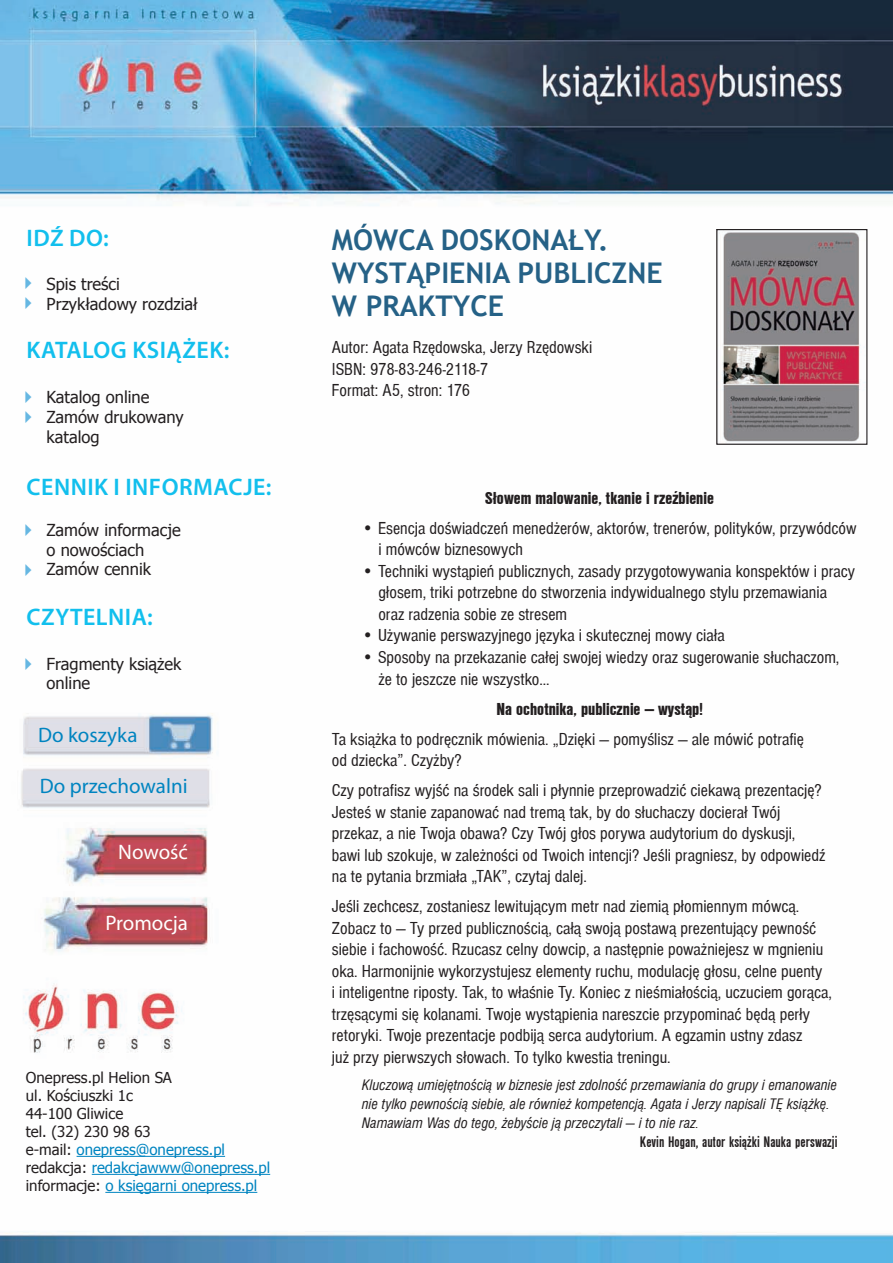
<style>
.page{position:relative;width:893px;height:1263px;background:#fff}
.page>*{position:absolute;margin:0;border:0;box-sizing:border-box;transform-origin:0 0}
.t1{font:700 28.5px/33px "Trebuchet MS";color:#256186}
.t2{font:600 24px "Myriad Pro";letter-spacing:.02em;color:#12bfed}
.t3{font:21px "Myriad Pro";color:#0084c0}
.t4{font:21px "Myriad Pro";color:#fff}
.t5{font:condensed 17.85px/21.5px "Nimbus Sans DEE";color:#231f20}
.t6{font:900 condensed 17.85px "Nimbus Sans DEE";color:#231f20}
.t7{font:16.5px/19.8px "Tahoma";color:#231f20}
.t8{font:italic condensed 15.75px/18.9px "Nimbus Sans DEE";color:#231f20}
.t9{font:700 condensed 15.75px "Nimbus Sans DEE";color:#231f20}
.t10{font:15px/18px "Tahoma";color:#231f20}
.s1{color:#0084c0}
</style>
<div class="page">
<img style="left:0;top:0;width:893px;height:1263px">
<hr style="left:77px;top:1156px;width:148px;height:1px;background:#0084c0">
<hr style="left:92px;top:1174px;width:178px;height:1px;background:#0084c0">
<hr style="left:105px;top:1192px;width:152px;height:1px;background:#0084c0">
<img style="left:718px;top:231px;width:147px;height:212px">
<div style="left:716px;top:229px;width:151px;height:216px;border:1px solid #231f20"></div>
<svg style="left:26px;top:277px;width:5px;height:12px"></svg>
<svg style="left:26px;top:391px;width:5px;height:12px"></svg>
<svg style="left:26px;top:524px;width:5px;height:12px"></svg>
<svg style="left:26px;top:297px;width:5px;height:12px"></svg>
<svg style="left:26px;top:411px;width:5px;height:12px"></svg>
<svg style="left:26px;top:563px;width:5px;height:12px"></svg>
<svg style="left:26px;top:658px;width:5px;height:12px"></svg>
<h2 class="t2" style="left:27px;top:223px;width:84px">IDŹ DO:</h2>
<p class="t7" style="left:47px;top:273px;width:153px">Spis treści<br>Przykładowy rozdział</p>
<h2 class="t2" style="left:27px;top:335px;width:204px">KATALOG KSIĄŻEK:</h2>
<p class="t7" style="left:47px;top:387px;width:139px">Katalog online<br>Zamów drukowany katalog</p>
<h2 class="t2" style="left:27px;top:471px;width:246px">CENNIK I INFORMACJE:</h2>
<p class="t7" style="left:47px;top:519px;width:136px">Zamów informacje o nowościach<br>Zamów cennik</p>
<h2 class="t2" style="left:27px;top:601px;width:128px">CZYTELNIA:</h2>
<p class="t7" style="left:47px;top:653px;width:136px">Fragmenty książek online</p>
<p class="t3" style="left:38px;top:722px;width:101px">Do koszyka</p>
<p class="t3" style="left:40px;top:773px;width:149px">Do przechowalni</p>
<p class="t4" style="left:118px;top:839px;width:71px">Nowość</p>
<p class="t4" style="left:105px;top:910px;width:84px">Promocja</p>
<p class="t10" style="left:26px;top:1068px;width:246px">Onepress.pl Helion SA<br>ul. Kościuszki 1c<br>44-100 Gliwice<br>tel. (32) 230 98 63<br>e-mail: <span class="s1">onepress@onepress.pl </span>redakcja: <span class="s1">redakcjawww@onepress.pl </span>informacje: <span class="s1">o księgarni onepress.pl</span></p>
<h1 class="t1" style="left:332px;top:223px;width:332px">MÓWCA DOSKONAŁY.<br>WYSTĄPIENIA PUBLICZNE<br>W PRAKTYCE</h1>
<p class="t5" style="left:332px;top:337px;width:262px">Autor: Agata Rzędowska, Jerzy Rzędowski<br>ISBN: 978-83-246-2118-7<br>Format: A5, stron: 176</p>
<p class="t6" style="left:485px;top:488px;width:230px">Słowem malowanie, tkanie i rzeźbienie</p>
<p class="t5" style="left:378px;top:518px;width:480px;text-indent:-16px">• Esencja doœwiadczeń menedżerów, aktorów, trenerów, polityków, przywódców i mówców biznesowych</p>
<p class="t5" style="left:378px;top:561px;width:478px;text-indent:-16px">• Techniki wystąpień publicznych, zasady przygotowywania konspektów i pracy głosem, triki potrzebne do stworzenia indywidualnego stylu przemawiania oraz radzenia sobie ze stresem</p>
<p class="t5" style="left:362px;top:625px;width:364px">• Używanie perswazyjnego języka i skutecznej mowy ciała</p>
<p class="t5" style="left:378px;top:647px;width:463px;text-indent:-16px">• Sposoby na przekazanie całej swojej wiedzy oraz sugerowanie słuchaczom, że to jeszcze nie wszystko...</p>
<p class="t6" style="left:496px;top:699px;width:208px">Na ochotnika, publicznie — wystąp!</p>
<p class="t5" style="left:332px;top:728px;width:474px">Ta książka to podręcznik mówienia. „Dzięki — pomyœlisz — ale mówić potrafię od dziecka”. Czyżby?</p>
<p class="t5" style="left:332px;top:780px;width:495px">Czy potrafisz wyjœć na œrodek sali i płynnie przeprowadzić ciekawą prezentację?<br>Jesteœ w stanie zapanować nad tremą tak, by do słuchaczy docierał Twój przekaz, a nie Twoja obawa? Czy Twój głos porywa audytorium do dyskusji, bawi lub szokuje, w zależnoœci od Twoich intencji? Jeœli pragniesz, by odpowiedź na te pytania brzmiała „TAK”, czytaj dalej.</p>
<p class="t5" style="left:332px;top:896px;width:502px">Jeœli zechcesz, zostaniesz lewitującym metr nad ziemią płomiennym mówcą.<br>Zobacz to — Ty przed publicznoœcią, całą swoją postawą prezentujący pewnoœć siebie i fachowoœć. Rzucasz celny dowcip, a następnie poważniejesz w mgnieniu oka. Harmonijnie wykorzystujesz elementy ruchu, modulację głosu, celne puenty<br>i inteligentne riposty. Tak, to właœnie Ty. Koniec z nieœmiałoœcią, uczuciem gorąca, trzęsącymi się kolanami. Twoje wystąpienia nareszcie przypominać będą perły retoryki. Twoje prezentacje podbiją serca audytorium. A egzamin ustny zdasz<br>już przy pierwszych słowach. To tylko kwestia treningu.</p>
<p class="t8" style="left:362px;top:1076px;width:476px">Kluczową umiejętnoœcią w biznesie jest zdolnoœć przemawiania do grupy i emanowanie nie tylko pewnoœcią siebie, ale również kompetencją. Agata i Jerzy napisali TĘ książkę.<br>Namawiam Was do tego, żebyœcie ją przeczytali — i to nie raz.</p>
<p class="t9" style="left:640px;top:1133px;width:199px">Kevin Hogan, autor książki Nauka perswazji</p>
</div>
